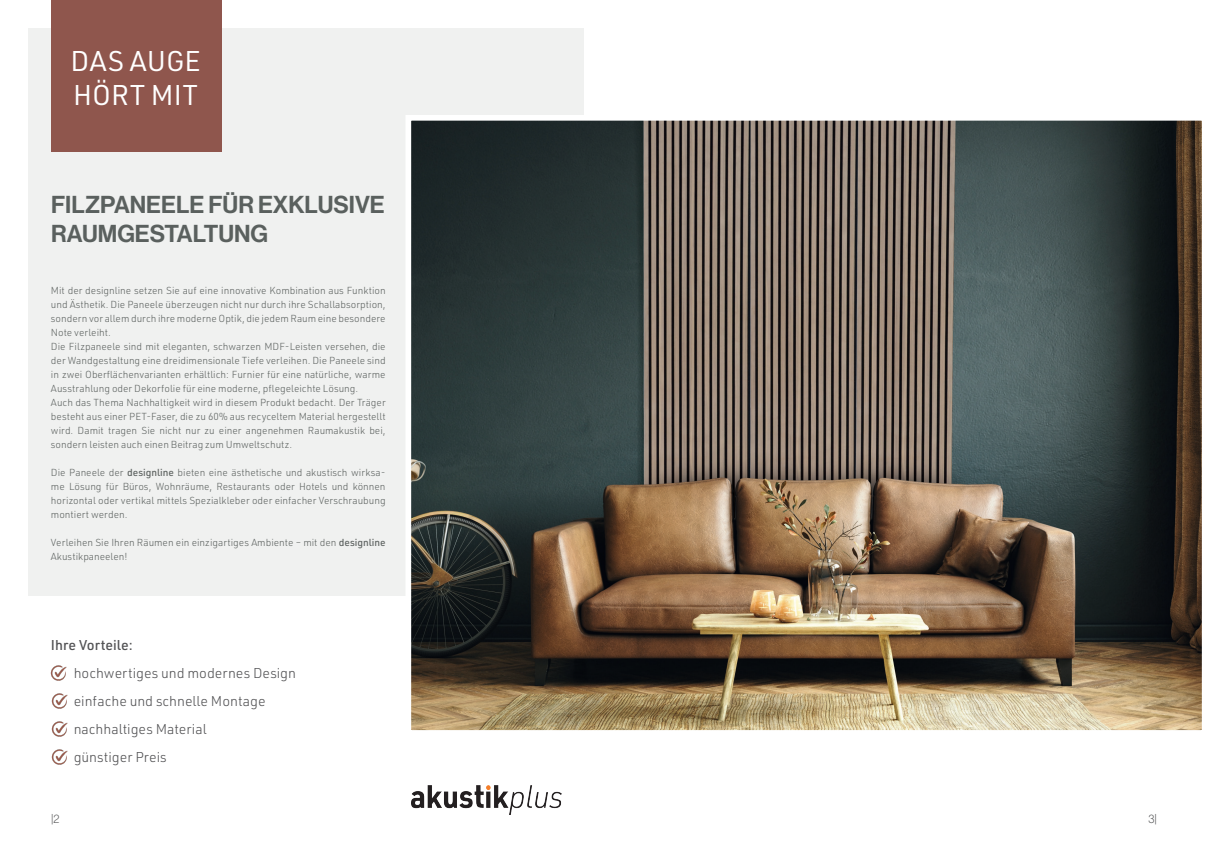
<style>
.page{position:relative;width:1208px;height:859px;background:#fff}
.page>*{position:absolute;margin:0;border:0;box-sizing:border-box;transform-origin:0 0}
.Header_Bebas_60_White{font:28px "URWDIN";letter-spacing:.005em;color:#fff}
.t1{font:24px "N Haas Grotesk DS Pro 65 Md";color:#5a605e}
.t2{font:300 14px "URWDIN";color:#525254}
.t3{font:500 14px "URWDIN";color:#525254}
.t4{font:12px "N Haas Grotesk DS Pro 35 X Lt";color:#4b4c4d}
.t5{font:300 10px/14px "URWDIN";color:#5e6361;text-align:justify}
.s1{font-weight:500}
</style>
<div class="page">
<div style="left:28px;top:28px;width:556px;height:567px;background:#f0f1f0"></div>
<img style="left:412px;top:122px;width:788px;height:607px">
<div style="left:405px;top:115px;width:802px;height:621px;border:6px solid #fff"></div>
<img style="left:50px;top:665px;width:17px;height:16px">
<img style="left:51px;top:693px;width:17px;height:16px">
<img style="left:51px;top:721px;width:17px;height:16px">
<div style="left:51px;top:0;width:170px;height:152px;background:#8f564d"></div>
<img style="left:51px;top:749px;width:17px;height:16px">
<img style="left:411px;top:786px;width:150px;height:28px">
<p class="Header_Bebas_60_White" style="left:70px;top:43px;width:132px">DAS AUGE</p>
<p class="Header_Bebas_60_White" style="left:73px;top:76px;width:126px">HÖRT MIT</p>
<p class="t1" style="left:51px;top:190px;width:335px">FILZPANEELE FÜR EXKLUSIVE</p>
<p class="t1" style="left:51px;top:219px;width:219px">RAUMGESTALTUNG</p>
<p class="t5" style="left:51px;top:283px;width:336px">Mit der designline setzen Sie auf eine innovative Kombination aus Funktion und Ästhetik. Die Paneele überzeugen nicht nur durch ihre Schallabsorption, sondern vor allem durch ihre moderne Optik, die jedem Raum eine besondere Note verleiht.</p>
<p class="t5" style="left:51px;top:339px;width:336px">Die Filzpaneele sind mit eleganten, schwarzen MDF-Leisten versehen, die der Wandgestaltung eine dreidimensionale Tiefe verleihen. Die Paneele sind in zwei Oberflächenvarianten erhältlich: Furnier für eine natürliche, warme Ausstrahlung oder Dekorfolie für eine moderne, pflegeleichte Lösung.</p>
<p class="t5" style="left:51px;top:395px;width:336px">Auch das Thema Nachhaltigkeit wird in diesem Produkt bedacht. Der Träger besteht aus einer PET-Faser, die zu 60% aus recyceltem Material hergestellt wird. Damit tragen Sie nicht nur zu einer angenehmen Raumakustik bei, sondern leisten auch einen Beitrag zum Umweltschutz.</p>
<p class="t5" style="left:51px;top:465px;width:336px">Die Paneele der <span class="s1">designline</span> bieten eine ästhetische und akustisch wirksa&shy;me Lösung für Büros, Wohnräume, Restaurants oder Hotels und können horizontal oder vertikal mittels Spezialkleber oder einfacher Verschraubung montiert werden.</p>
<p class="t5" style="left:51px;top:535px;width:336px">Verleihen Sie Ihren Räumen ein einzigartiges Ambiente – mit den <span class="s1">designline<br></span>Akustikpaneelen!</p>
<p class="t3" style="left:51px;top:636px;width:83px">Ihre Vorteile:</p>
<p class="t2" style="left:74px;top:664px;width:224px">hochwertiges und modernes Design</p>
<p class="t2" style="left:74px;top:692px;width:193px">einfache und schnelle Montage</p>
<p class="t2" style="left:74px;top:720px;width:134px">nachhaltiges Material</p>
<p class="t2" style="left:74px;top:748px;width:94px">günstiger Preis</p>
<p class="t4" style="left:51px;top:812px;width:10px">|2</p>
<p class="t4" style="left:1148px;top:812px;width:10px">3|</p>
</div>
